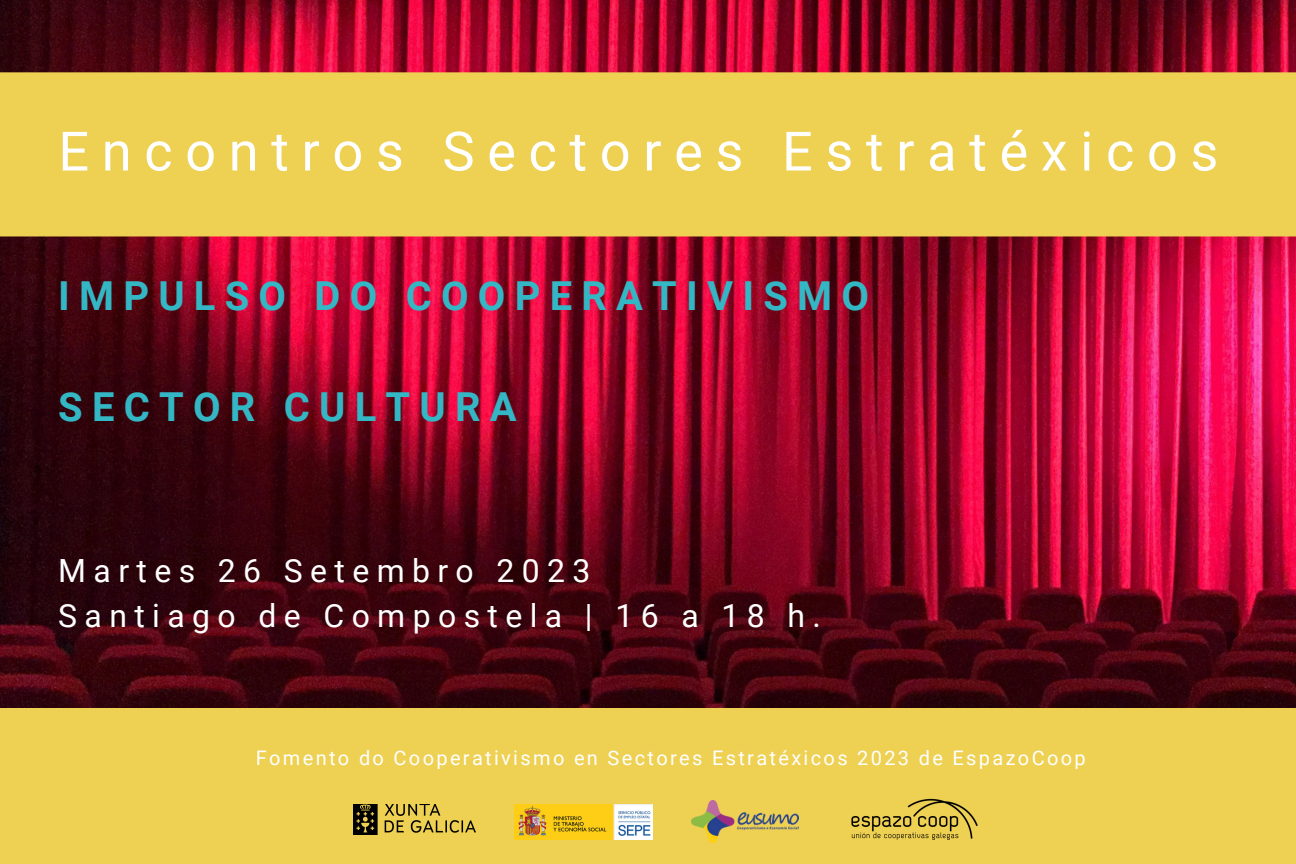
<style>
.page{position:relative;width:1296px;height:864px;background:#fff}
.page>*{position:absolute;margin:0;border:0;box-sizing:border-box;transform-origin:0 0}
.t1{font:54.3px "Roboto";letter-spacing:.23em;color:#fff}
.t2{font:700 40px "Roboto";letter-spacing:.23em;color:#34b7c4}
.t3{font:32px "Roboto";letter-spacing:.23em;color:#fff}
.t4{font:20px "Roboto";letter-spacing:.115em;color:#fff}
</style>
<div class="page">
<div style="left:0;top:428px;width:1296px;height:436px;background:#eed053"></div>
<img style="left:0;top:0;width:1296px;height:708px">
<img style="left:514px;top:804px;width:139px;height:35px">
<img style="left:691px;top:800px;width:108px;height:43px">
<img style="left:851px;top:798px;width:127px;height:42px">
<img style="left:353px;top:804px;width:122px;height:31px">
<div style="left:0;top:72px;width:1296px;height:164px;background:#eed053"></div>
<p class="t1" style="left:58px;top:120px;width:1162px">Encontros Sectores Estratéxicos</p>
<p class="t2" style="left:58px;top:273px;width:812px">IMPULSO DO COOPERATIVISMO</p>
<p class="t2" style="left:58px;top:384px;width:460px">SECTOR CULTURA</p>
<p class="t3" style="left:58px;top:553px;width:534px">Martes 26 Setembro 2023</p>
<p class="t3" style="left:58px;top:597px;width:764px">Santiago de Compostela | 16 a 18 h.</p>
<p class="t4" style="left:256px;top:747px;width:831px">Fomento do Cooperativismo en Sectores Estratéxicos 2023 de EspazoCoop</p>
</div>
